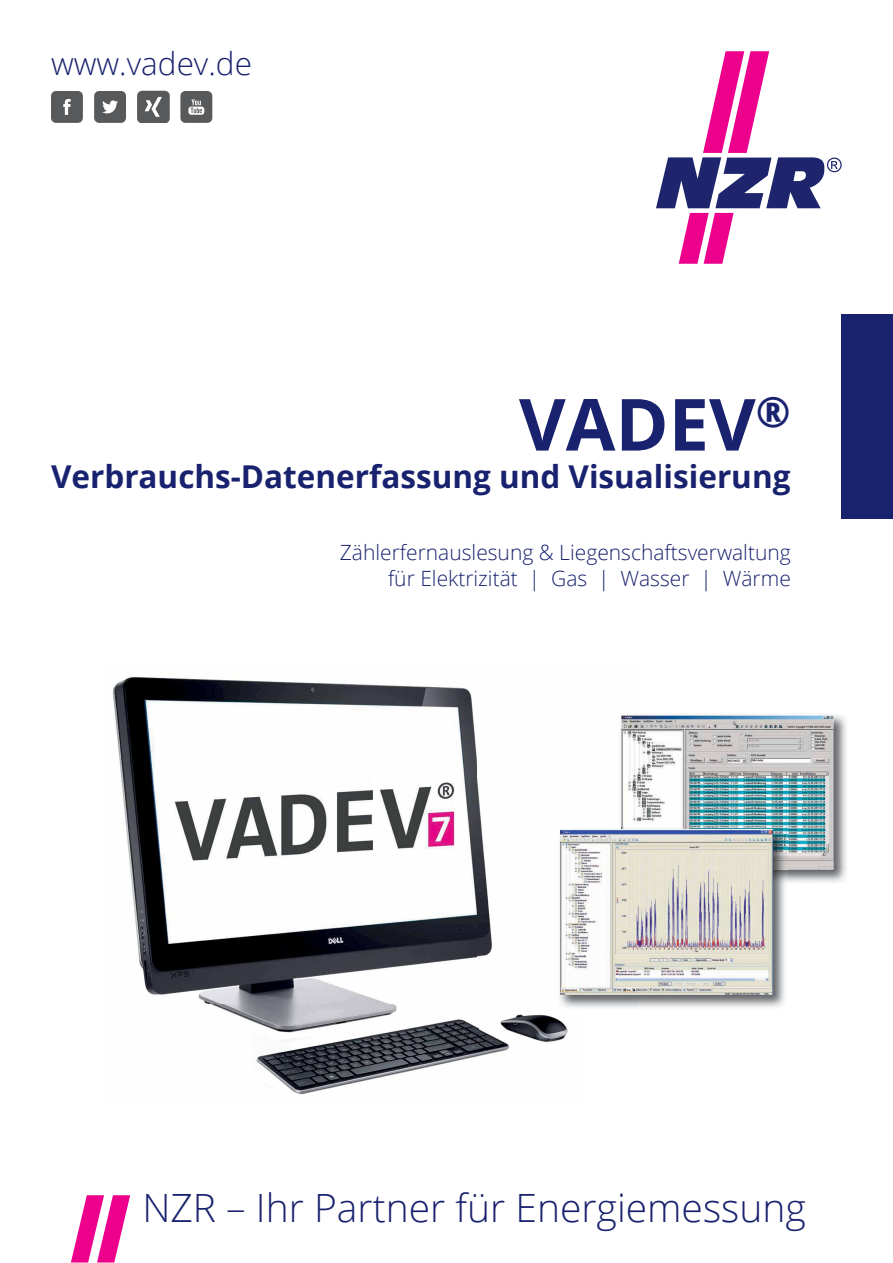
<style>
.page{position:relative;width:893px;height:1263px;background:#fff}
.page>*{position:absolute;margin:0;border:0;box-sizing:border-box;transform-origin:0 0}
.t1{font:700 72px "Open Sans";color:#19226e}
.t2{font:300 39px "Open Sans";color:#19226e}
.t3{font:700 31.5px "Open Sans";color:#19226e}
.t4{font:300 31.5px "Open Sans";color:#19226e}
.t5{font:300 21px/25.2px "Open Sans";color:#19226e;text-align:right}
</style>
<div class="page">
<div style="left:842px;top:315px;width:51px;height:204px;background:#19226e"></div>
<svg style="left:656px;top:51px;width:186px;height:213px"></svg>
<svg style="left:71px;top:1195px;width:59px;height:68px"></svg>
<img style="left:112px;top:676px;width:366px;height:419px">
<img style="left:478px;top:787px;width:7px;height:72px">
<img style="left:478px;top:859px;width:90px;height:198px">
<img style="left:787px;top:715px;width:60px;height:168px">
<img style="left:621px;top:715px;width:212px;height:154px">
<img style="left:638px;top:869px;width:149px;height:139px">
<img style="left:558px;top:828px;width:80px;height:181px">
<img style="left:621px;top:828px;width:166px;height:41px">
<img style="left:560px;top:830px;width:213px;height:165px">
<svg style="left:51px;top:91px;width:32px;height:32px"></svg>
<svg style="left:94px;top:91px;width:32px;height:32px"></svg>
<svg style="left:180px;top:91px;width:32px;height:32px"></svg>
<div style="left:137px;top:91px;width:32px;height:32px;background:#58595b;border-radius:5px"></div>
<svg style="left:145px;top:97px;width:17px;height:20px"></svg>
<h3 class="t4" style="left:51px;top:42px;width:202px">www.vadev.de</h3>
<h1 class="t1" style="left:519px;top:374px;width:273px">VADEV<sup>®</sup></h1>
<h3 class="t3" style="left:51px;top:455px;width:741px">Verbrauchs-Datenerfassung und Visualisierung</h3>
<p class="t5" style="left:340px;top:540px;width:452px">Zählerfernauslesung &amp; Liegenschaftsverwaltung für Elektrizität | Gas | Wasser | Wärme</p>
<h2 class="t2" style="left:142px;top:1181px;width:665px">NZR – Ihr Partner für Energiemessung</h2>
</div>
